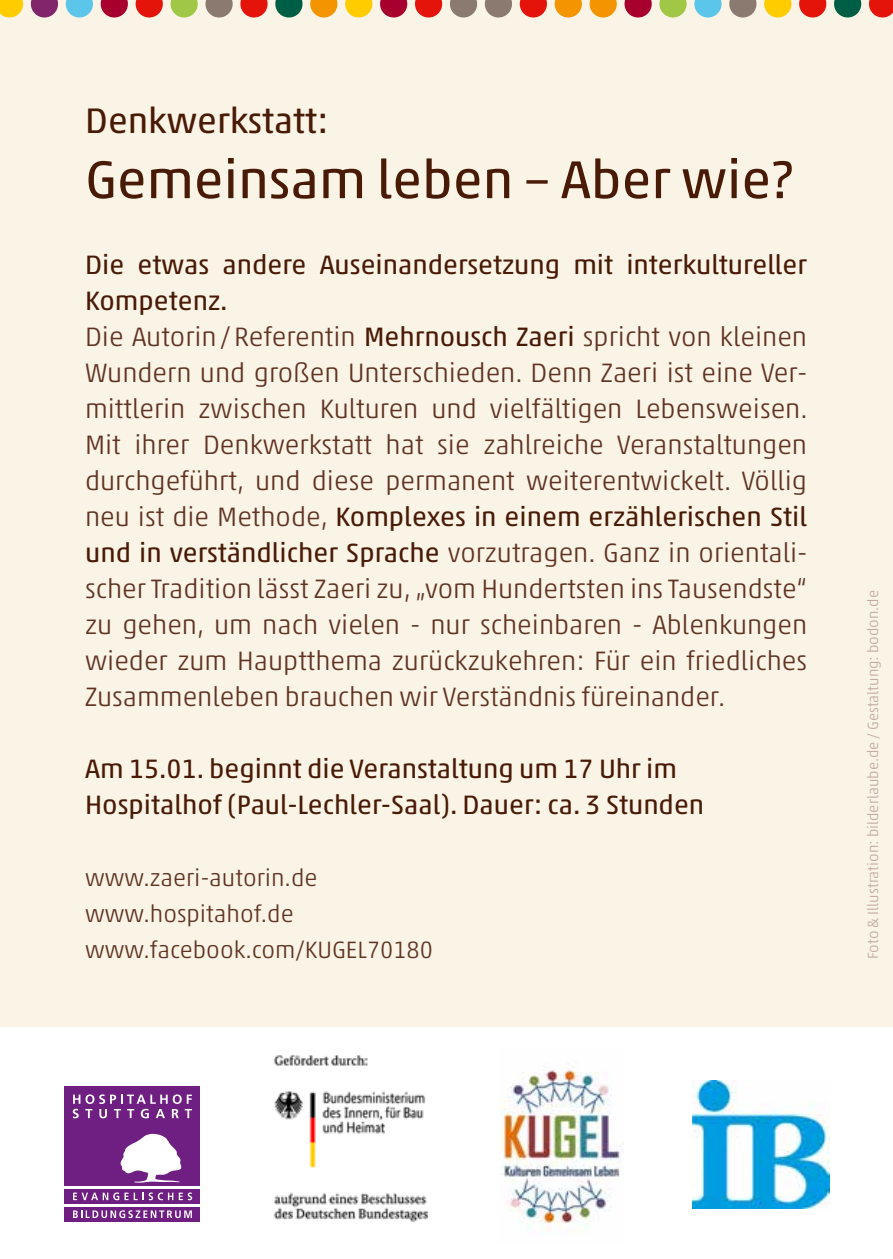
<style>
.page{position:relative;width:893px;height:1259px;background:#fff}
.page>*{position:absolute;margin:0;border:0;box-sizing:border-box;transform-origin:0 0}
.t1{font:54px "Akko Pro";color:#491a06}
.t2{font:36px "Akko Pro";color:#491a06}
.t3{font:300 27px/36px "Akko Pro";color:#613323}
.t4{font:27px/36px "Akko Pro";color:#491a06}
.t5{font:300 24px/36px "Akko Pro";color:#613323}
.t6{font:300 15px "Akko Pro";color:#c2aba0}
.s1{font-weight:400;color:#491a06}
</style>
<div class="page">
<div style="left:0;top:0;width:893px;height:1026px;background:#f9f4e6"></div>
<img style="left:692px;top:1080px;width:137px;height:128px">
<img style="left:499px;top:1070px;width:124px;height:164px">
<div style="left:65px;top:1086px;width:135px;height:100px;background:#6f1e82"></div>
<div style="left:65px;top:1188px;width:135px;height:16px;background:#6f1e82"></div>
<div style="left:65px;top:1206px;width:135px;height:16px;background:#6f1e82"></div>
<svg style="left:120px;top:1133px;width:62px;height:49px"></svg>
<svg style="left:73px;top:1192px;width:100px;height:8px"></svg>
<svg style="left:179px;top:1192px;width:13px;height:8px"></svg>
<svg style="left:73px;top:1210px;width:119px;height:8px"></svg>
<svg style="left:73px;top:1094px;width:119px;height:24px"></svg>
<img style="left:273px;top:1054px;width:156px;height:168px">
<svg style="left:520px;top:0;width:27px;height:18px"></svg>
<svg style="left:450px;top:0;width:27px;height:18px"></svg>
<svg style="left:380px;top:0;width:27px;height:18px"></svg>
<svg style="left:310px;top:0;width:27px;height:18px"></svg>
<svg style="left:205px;top:0;width:28px;height:18px"></svg>
<svg style="left:171px;top:0;width:27px;height:18px"></svg>
<svg style="left:101px;top:0;width:27px;height:18px"></svg>
<svg style="left:31px;top:0;width:27px;height:18px"></svg>
<svg style="left:0;top:0;width:23px;height:18px"></svg>
<svg style="left:66px;top:0;width:27px;height:18px"></svg>
<svg style="left:136px;top:0;width:27px;height:18px"></svg>
<svg style="left:240px;top:0;width:28px;height:18px"></svg>
<svg style="left:275px;top:0;width:27px;height:18px"></svg>
<svg style="left:345px;top:0;width:27px;height:18px"></svg>
<svg style="left:415px;top:0;width:27px;height:18px"></svg>
<svg style="left:485px;top:0;width:27px;height:18px"></svg>
<svg style="left:590px;top:0;width:27px;height:18px"></svg>
<svg style="left:659px;top:0;width:28px;height:18px"></svg>
<svg style="left:729px;top:0;width:27px;height:18px"></svg>
<svg style="left:799px;top:0;width:27px;height:18px"></svg>
<svg style="left:834px;top:0;width:27px;height:18px"></svg>
<svg style="left:869px;top:0;width:24px;height:18px"></svg>
<svg style="left:764px;top:0;width:27px;height:18px"></svg>
<svg style="left:694px;top:0;width:28px;height:18px"></svg>
<svg style="left:624px;top:0;width:28px;height:18px"></svg>
<svg style="left:555px;top:0;width:27px;height:18px"></svg>
<h2 class="t2" style="left:85px;top:99px;width:245px">Denkwerkstatt:</h2>
<h1 class="t1" style="left:85px;top:147px;width:709px">Gemeinsam leben – Aber wie?</h1>
<p class="t3" style="left:85px;top:246px;width:724px"><span class="s1">Die etwas andere Auseinandersetzung mit interkultureller Kompetenz.<br></span>Die Autorin/Referentin <span class="s1">Mehrnousch Zaeri</span> spricht von kleinen Wundern und großen Unterschieden. Denn Zaeri ist eine Ver&shy;mittlerin zwischen Kulturen und vielfältigen Lebensweisen.<br>Mit ihrer Denkwerkstatt hat sie zahlreiche Veranstaltungen durchgeführt, und diese permanent weiterentwickelt. Völlig neu ist die Methode, <span class="s1">Komplexes in einem erzählerischen Stil und in verständlicher Sprache</span> vorzutragen. Ganz in orientali&shy;scher Tradition lässt Zaeri zu, „vom Hundertsten ins Tausendste“ zu gehen, um nach vielen - nur scheinbaren - Ablenkungen wieder zum Hauptthema zurückzukehren: Für ein friedliches Zusammenleben brauchen wir Verständnis füreinander.</p>
<p class="t4" style="left:85px;top:750px;width:621px">Am 15.01. beginnt die Veranstaltung um 17 Uhr im<br>Hospitalhof (Paul-Lechler-Saal). Dauer: ca. 3 Stunden</p>
<p class="t5" style="left:85px;top:859px;width:349px">www.zaeri-autorin.de www.hospitahof.de www.facebook.com/KUGEL70180</p>
<p class="t6" style="left:864px;top:959px;width:370px;rotate:-90deg">Foto &amp; Illustration: bilderlaube.de / Gestaltung: bodon.de</p>
</div>
